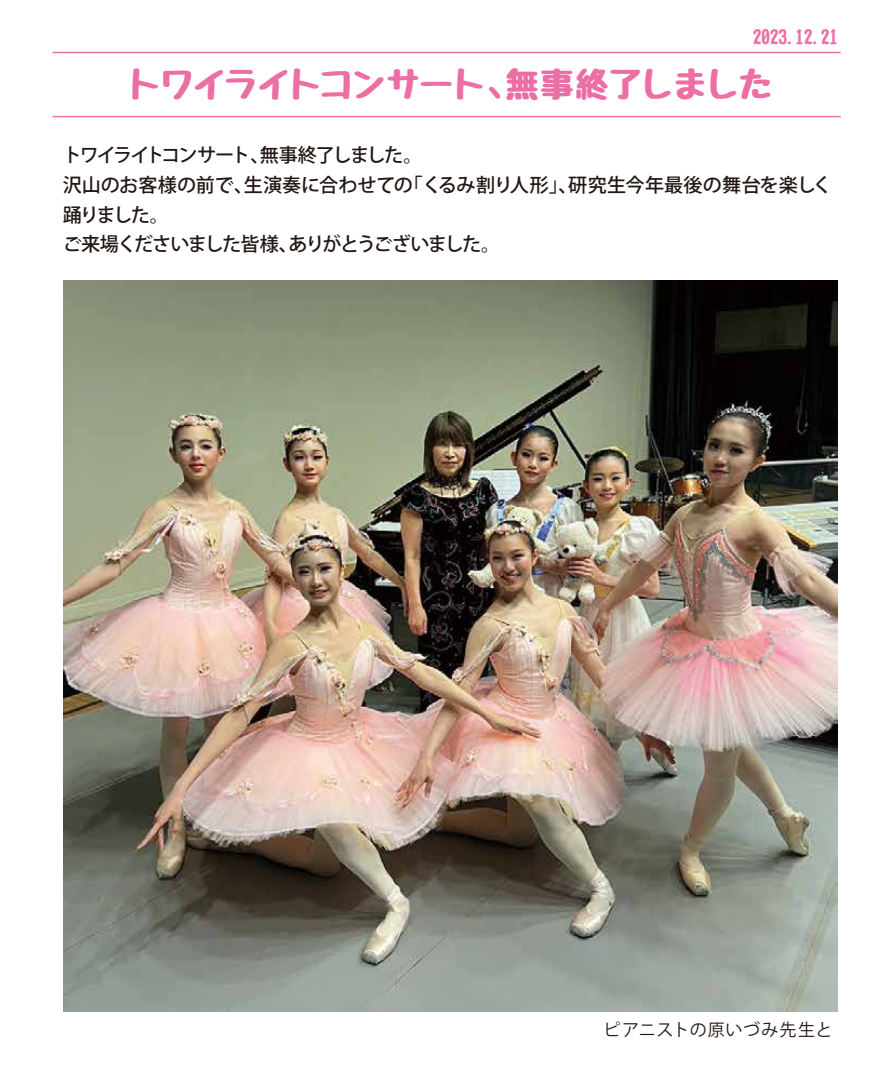
<style>
.page{position:relative;width:893px;height:1079px;background:#fff}
.page>*{position:absolute;margin:0;border:0;box-sizing:border-box;transform-origin:0 0}
.t1{font:33px "Jiyucho";letter-spacing:-.01em;color:#eb6ea5}
.t2{font:500 19.2px/29.7px "Koz Go Pro";letter-spacing:-.055em;color:#221815}
.t3{font:16.95px "Koz Go Pro";letter-spacing:.04em;color:#221815}
.t4{font:16.95px "Jiyucho";color:#eb6ea5}
</style>
<div class="page">
<hr style="left:53px;top:52px;width:788px;height:1px;background:#eb6ba4">
<hr style="left:53px;top:116px;width:788px;height:1px;background:#eb6ba4">
<img style="left:64px;top:281px;width:773px;height:730px">
<p class="t4" style="left:753px;top:28px;width:87px">2023.12.21</p>
<h1 class="t1" style="left:128px;top:68px;width:645px">トワイライトコンサート、無事終了しました</h1>
<p class="t2" style="left:63px;top:141px;width:771px">トワイライトコンサート、無事終了しました。<br>沢山のお客様の前で、生演奏に合わせての「くるみ割り人形」、研究生今年最後の舞台を楽しく踊りました。<br>ご来場くださいました皆様、ありがとうございました。</p>
<p class="t3" style="left:604px;top:1018px;width:231px">ピアニストの原いづみ先生と</p>
</div>
